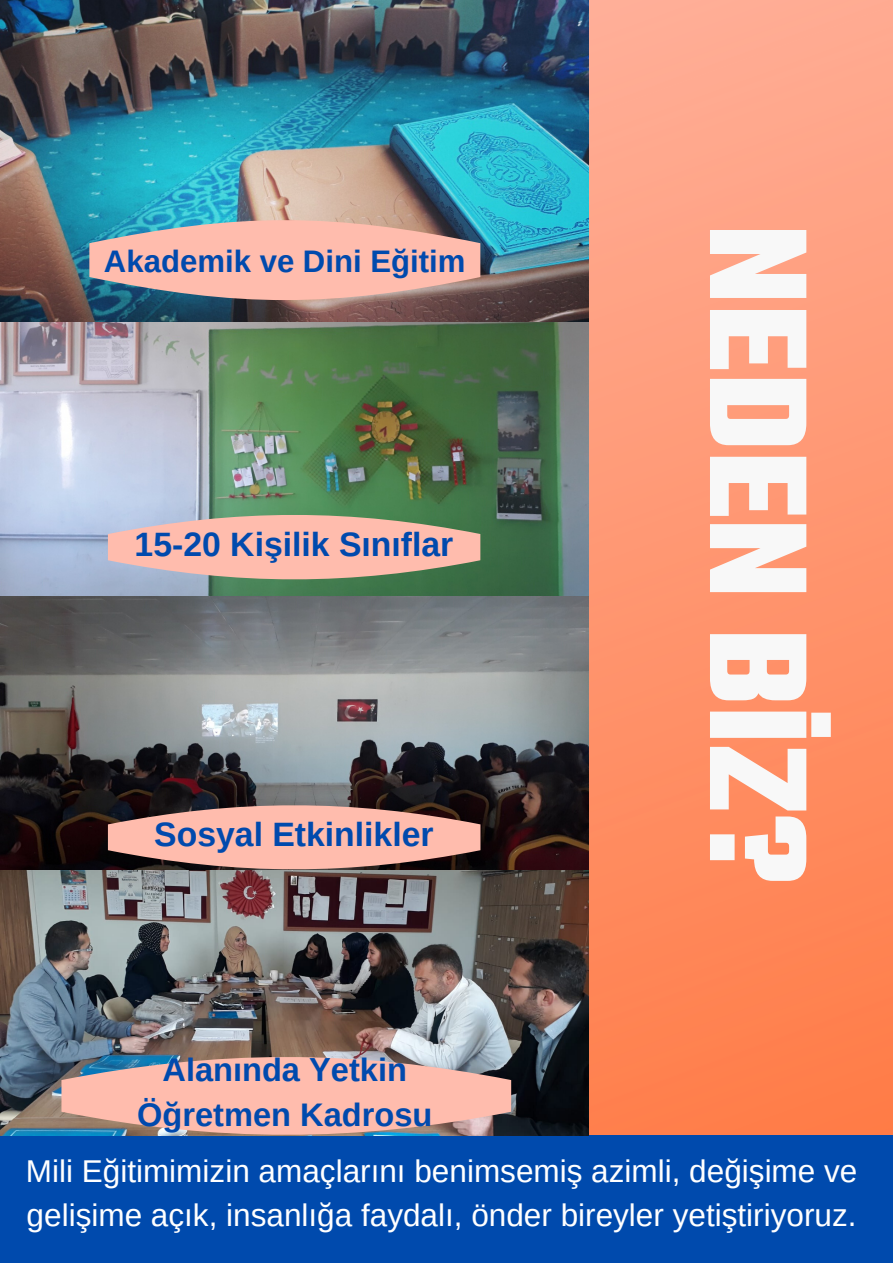
<style>
.page{position:relative;width:893px;height:1263px;background:#fff}
.page>*{position:absolute;margin:0;border:0;box-sizing:border-box;transform-origin:0 0}
.t1{font:700 150.07px "Teko";color:#f8f8f8}
.t2{font:700 33.75px "Arimo";color:#004aad}
.t3{font:700 32.62px/45.7px "Arimo";color:#004aad;text-align:center}
.t4{font:31.5px/43.9px "Arimo";color:#fff}
.t5{font:700 31.12px "Arimo";color:#004aad}
</style>
<div class="page">
<img style="left:588px;top:0;width:305px;height:1135px">
<div style="left:0;top:1135px;width:893px;height:128px;background:#004aad"></div>
<img style="left:0;top:869px;width:588px;height:266px">
<img style="left:0;top:0;width:588px;height:869px">
<svg style="left:89px;top:212px;width:391px;height:96px;background:#c7a59f"></svg>
<svg style="left:108px;top:508px;width:372px;height:78px;background:#ccae9e"></svg>
<svg style="left:108px;top:799px;width:372px;height:77px;background:#bb8c83"></svg>
<svg style="left:61px;top:1049px;width:450px;height:87px;background:#d8aca3"></svg>
<p class="t5" style="left:104px;top:244px;width:363px">Akademik ve Dini Eğitim</p>
<p class="t2" style="left:135px;top:526px;width:320px">15-20 Kişilik Sınıflar</p>
<p class="t2" style="left:154px;top:816px;width:281px">Sosyal Etkinlikler</p>
<h1 class="t1" style="left:854px;top:224px;width:661px;rotate:90deg">NEDEN BİZ?</h1>
<p class="t3" style="left:137px;top:1046px;width:297px">Alanında Yetkin<br>Öğretmen Kadrosu</p>
<p class="t4" style="left:26px;top:1149px;width:833px">Mili Eğitimimizin amaçlarını benimsemiş azimli, değişime ve gelişime açık, insanlığa faydalı, önder bireyler yetiştiriyoruz.</p>
</div>
